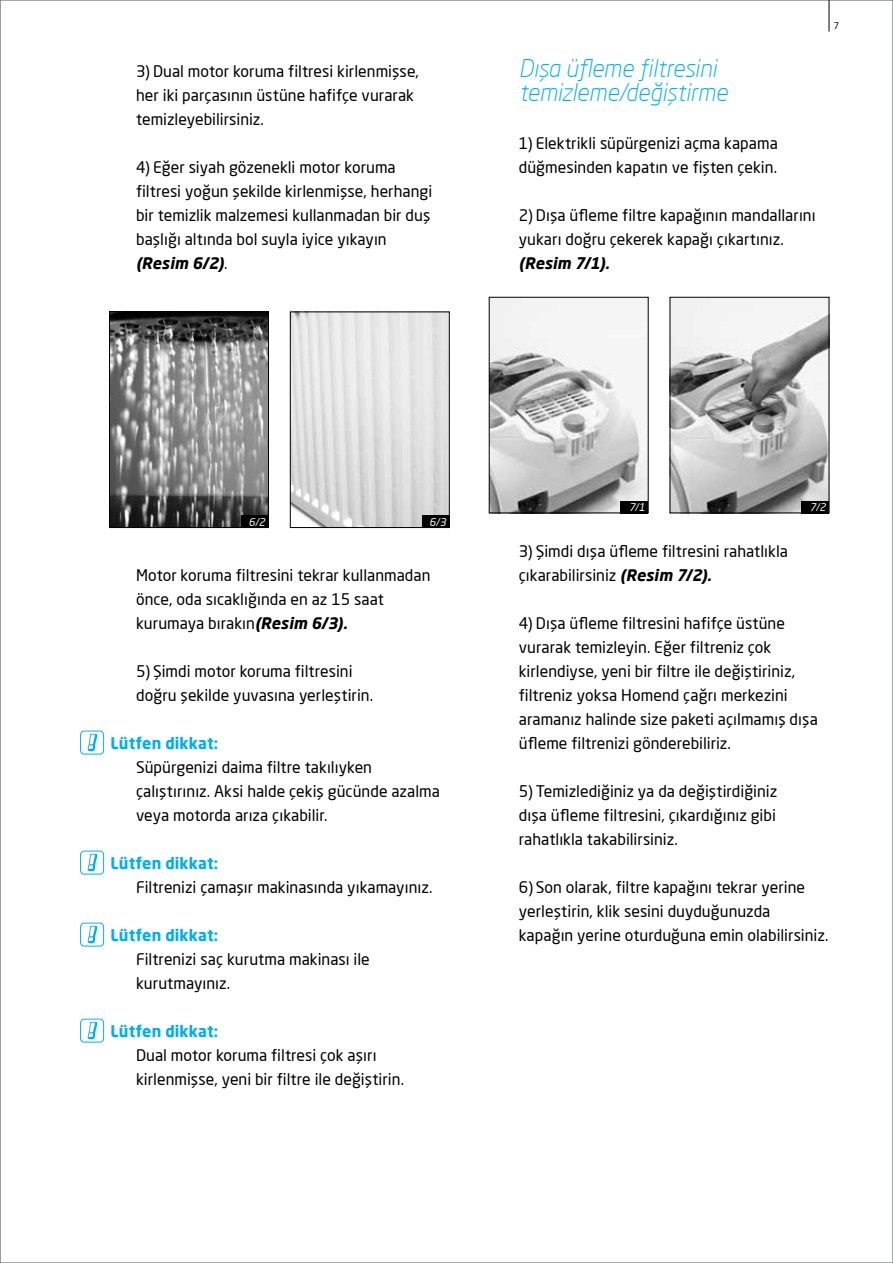
<style>
.page{position:relative;width:893px;height:1263px;background:#fff}
.page>*{position:absolute;margin:0;border:0;box-sizing:border-box;transform-origin:0 0}
.t1{font:italic 300 24px/24px "Neo Sans Pro";letter-spacing:-.005em;color:#00aeef}
.t2{font:15.75px/24px "Neo Sans Pro";color:#000}
.t3{font:700 15.75px "Neo Sans Pro";letter-spacing:.005em;color:#00aeef}
.t4{font:italic 700 15.75px "Neo Sans Pro";letter-spacing:.005em;color:#000}
.t5{font:italic 10.5px "Neo Sans Pro";color:#fff}
.t6{font:9px "Neo Sans Pro";color:#000}
.s1{font-weight:700;font-style:italic}
</style>
<div class="page">
<hr style="left:829px;top:0;width:1px;height:32px;background:#000">
<svg style="left:80px;top:731px;width:24px;height:24px"></svg>
<svg style="left:80px;top:851px;width:24px;height:24px"></svg>
<svg style="left:80px;top:923px;width:24px;height:24px"></svg>
<svg style="left:80px;top:1019px;width:24px;height:24px"></svg>
<img style="left:672px;top:299px;width:155px;height:212px">
<div style="left:670px;top:297px;width:159px;height:216px;border:1px solid #000"></div>
<img style="left:491px;top:299px;width:155px;height:212px">
<div style="left:489px;top:297px;width:159px;height:216px;border:1px solid #000"></div>
<div style="left:620px;top:501px;width:28px;height:12px;background:#000"></div>
<div style="left:801px;top:501px;width:28px;height:12px;background:#000"></div>
<img style="left:292px;top:314px;width:155px;height:212px">
<div style="left:290px;top:312px;width:159px;height:216px;border:1px solid #000"></div>
<img style="left:111px;top:314px;width:156px;height:212px">
<div style="left:109px;top:312px;width:160px;height:216px;border:1px solid #000"></div>
<div style="left:241px;top:516px;width:28px;height:12px;background:#000"></div>
<div style="left:422px;top:516px;width:27px;height:12px;background:#000"></div>
<p class="t2" style="left:136px;top:59px;width:284px">3) Dual motor koruma filtresi kirlenmişse, her iki parçasının üstüne hafifçe vurarak temizleyebilirsiniz.</p>
<p class="t2" style="left:136px;top:155px;width:298px">4) Eğer siyah gözenekli motor koruma filtresi yoğun şekilde kirlenmişse, herhangi bir temizlik malzemesi kullanmadan bir duş başlığı altında bol suyla iyice yıkayın <span class="s1">(Resim 6/2)</span>.</p>
<h1 class="t1" style="left:519px;top:56px;width:210px">Dışa üfleme filtresini temizleme/değiştirme</h1>
<p class="t2" style="left:519px;top:131px;width:261px">1) Elektrikli süpürgenizi açma kapama düğmesinden kapatın ve fişten çekin.</p>
<p class="t2" style="left:519px;top:203px;width:298px">2) Dışa üfleme filtre kapağının mandallarını yukarı doğru çekerek kapağı çıkartınız.</p>
<p class="t4" style="left:519px;top:253px;width:92px">(Resim 7/1).</p>
<p class="t6" style="left:834px;top:20px;width:7px">7</p>
<p class="t5" style="left:249px;top:515px;width:18px">6/2</p>
<p class="t5" style="left:430px;top:515px;width:18px">6/3</p>
<p class="t2" style="left:136px;top:563px;width:296px">Motor koruma filtresini tekrar kullanmadan önce, oda sıcaklığında en az 15 saat kurumaya bırakın<span class="s1">(Resim 6/3).</span></p>
<p class="t2" style="left:136px;top:659px;width:239px">5) Şimdi motor koruma filtresini doğru şekilde yuvasına yerleştirin.</p>
<p class="t3" style="left:111px;top:733px;width:109px">Lütfen dikkat:</p>
<p class="t2" style="left:136px;top:755px;width:305px">Süpürgenizi daima filtre takılıyken çalıştırınız. Aksi halde çekiş gücünde azalma veya motorda arıza çıkabilir.</p>
<p class="t3" style="left:111px;top:853px;width:109px">Lütfen dikkat:</p>
<p class="t2" style="left:136px;top:875px;width:298px">Filtrenizi çamaşır makinasında yıkamayınız.</p>
<p class="t3" style="left:111px;top:925px;width:109px">Lütfen dikkat:</p>
<p class="t2" style="left:136px;top:947px;width:235px">Filtrenizi saç kurutma makinası ile kurutmayınız.</p>
<p class="t3" style="left:111px;top:1021px;width:109px">Lütfen dikkat:</p>
<p class="t2" style="left:136px;top:1043px;width:270px">Dual motor koruma filtresi çok aşırı kirlenmişse, yeni bir filtre ile değiştirin.</p>
<p class="t5" style="left:629px;top:501px;width:17px">7/1</p>
<p class="t5" style="left:810px;top:501px;width:17px">7/2</p>
<p class="t2" style="left:519px;top:539px;width:271px">3) Şimdi dışa üfleme filtresini rahatlıkla çıkarabilirsiniz <span class="s1">(Resim 7/2).</span></p>
<p class="t2" style="left:519px;top:611px;width:301px">4) Dışa üfleme filtresini hafifçe üstüne vurarak temizleyin. Eğer filtreniz çok kirlendiyse, yeni bir filtre ile değiştiriniz, filtreniz yoksa Homend çağrı merkezini aramanız halinde size paketi açılmamış dışa üfleme filtrenizi gönderebiliriz.</p>
<p class="t2" style="left:519px;top:779px;width:260px;text-align:justify">5) Temizlediğiniz ya da değiştirdiğiniz dışa üfleme filtresini, çıkardığınız gibi rahatlıkla takabilirsiniz.</p>
<p class="t2" style="left:519px;top:875px;width:311px">6) Son olarak, filtre kapağını tekrar yerine yerleştirin, klik sesini duyduğunuzda kapağın yerine oturduğuna emin olabilirsiniz.</p>
</div>
